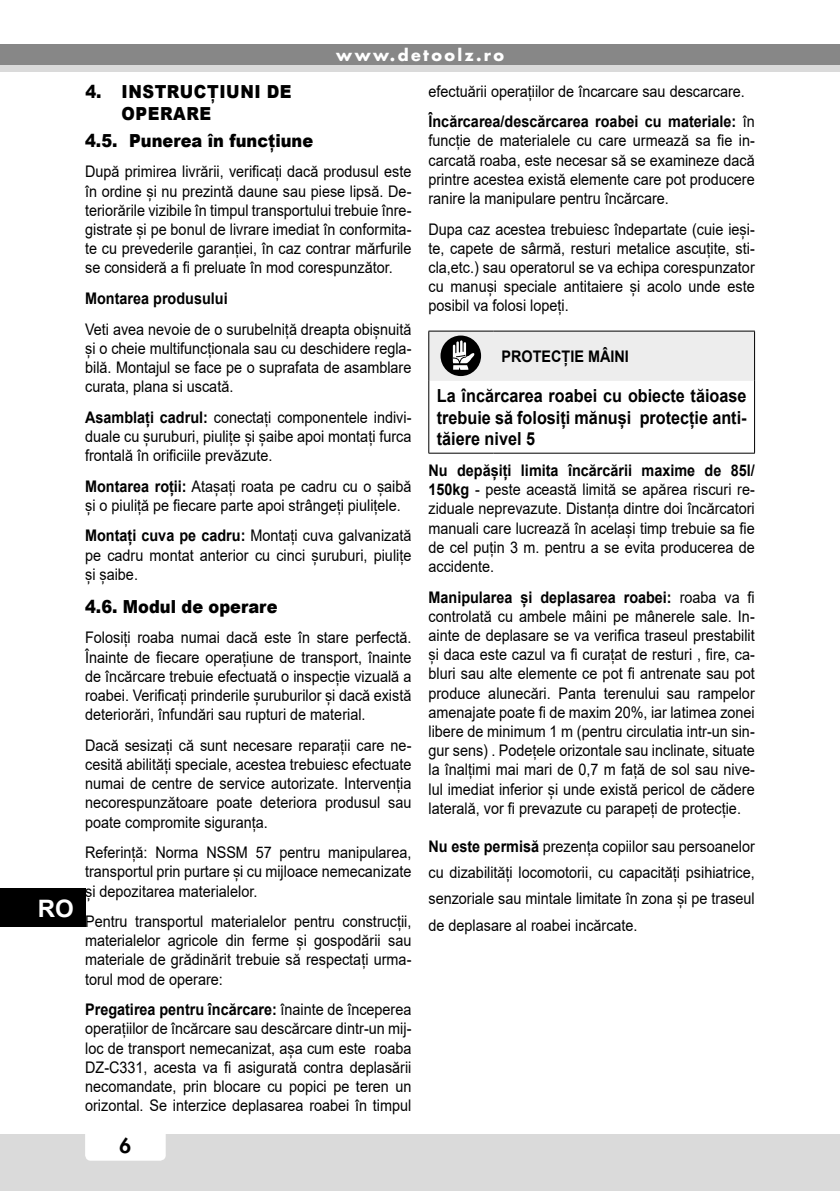
<style>
.page{position:relative;width:840px;height:1191px;background:#fff}
.page>*{position:absolute;margin:0;border:0;box-sizing:border-box;transform-origin:0 0}
.t1{font:700 24px "Arial";color:#fff}
.t2{font:800 20px "Futura";color:#000}
.t3{font:700 18px/21.6px "Arial";color:#000;text-align:justify;scale:.9 1}
.t4{font:900 18px "Arial";color:#000;scale:.9 1}
.t5{font:900 18px/21.6px "Arial";letter-spacing:.035em;color:#000;scale:.9 1}
.t6{font:16px/19.2px "Arial";color:#000;text-align:justify;scale:.9 1}
.t7{font:700 16px "Arial";color:#000;scale:.9 1}
.t8{font:700 16px "Futura";letter-spacing:.15em;color:#fff}
.s1{font-weight:700}
</style>
<div class="page">
<div style="left:0;top:1134px;width:839px;height:57px;background:#dadada"></div>
<div style="left:85px;top:1120px;width:81px;height:40px;background:#fff;border-radius:6px"></div>
<div style="left:0;top:44px;width:839px;height:24px;background:#878787"></div>
<div style="left:0;top:65px;width:839px;height:6px;background:#dadada"></div>
<div style="left:0;top:888px;width:85px;height:39px;background:#000"></div>
<hr style="left:753px;top:381px;width:1px;height:72px;background:#000">
<hr style="left:428px;top:381px;width:1px;height:72px;background:#000">
<hr style="left:428px;top:453px;width:65px;height:1px;background:#000">
<hr style="left:493px;top:453px;width:261px;height:1px;background:#000">
<svg style="left:428px;top:331px;width:326px;height:50px;background:#dbdbdb"></svg>
<h1 class="t1" style="left:38px;top:891px;width:38px">RO</h1>
<p class="t8" style="left:336px;top:44px;width:169px">www.detoolz.ro</p>
<p class="t5" style="left:121px;top:80px;width:190px;text-indent:-36px">4. INSTRUCȚIUNI DE<br>OPERARE</p>
<p class="t4" style="left:85px;top:127px;width:255px">4.5. Punerea în funcțiune</p>
<p class="t6" style="left:85px;top:162px;width:364px">După primirea livrării, verificați dacă produsul este în ordine și nu prezintă daune sau piese lipsă. De&shy;teriorările vizibile în timpul transportului trebuie înre&shy;gistrate și pe bonul de livrare imediat în conformita&shy;te cu prevederile garanției, în caz contrar mărfurile se consideră a fi preluate în mod corespunzător.</p>
<p class="t7" style="left:85px;top:287px;width:160px">Montarea produsului</p>
<p class="t6" style="left:85px;top:319px;width:364px">Veti avea nevoie de o surubelniță dreapta obișnuită și o cheie multifuncționala sau cu deschidere regla&shy;bilă. Montajul se face pe o suprafata de asamblare curata, plana si uscată.</p>
<p class="t6" style="left:85px;top:407px;width:364px"><span class="s1">Asamblați cadrul:</span> conectați componentele indivi&shy;duale cu șuruburi, piulițe și șaibe apoi montați furca frontală în orificiile prevăzute.</p>
<p class="t6" style="left:85px;top:476px;width:364px"><span class="s1">Montarea roții:</span> Atașați roata pe cadru cu o șaibă și o piuliță pe fiecare parte apoi strângeți piulițele.</p>
<p class="t6" style="left:85px;top:526px;width:364px"><span class="s1">Montați cuva pe cadru:</span> Montați cuva galvanizată pe cadru montat anterior cu cinci șuruburi, piulițe și șaibe.</p>
<p class="t4" style="left:85px;top:593px;width:215px">4.6. Modul de operare</p>
<p class="t6" style="left:85px;top:628px;width:364px">Folosiți roaba numai dacă este în stare perfectă.<br>Înainte de fiecare operațiune de transport, înainte de încărcare trebuie efectuată o inspecție vizuală a roabei. Verificați prinderile șuruburilor și dacă există deteriorări, înfundări sau rupturi de material.</p>
<p class="t6" style="left:85px;top:735px;width:364px">Dacă sesizați că sunt necesare reparații care ne&shy;cesită abilități speciale, acestea trebuiesc efectuate numai de centre de service autorizate. Intervenția necorespunzătoare poate deteriora produsul sau poate compromite siguranța.</p>
<p class="t6" style="left:85px;top:842px;width:364px">Referință: Norma NSSM 57 pentru manipularea, transportul prin purtare și cu mijloace nemecanizate și depozitarea materialelor.</p>
<p class="t6" style="left:85px;top:911px;width:364px">Pentru transportul materialelor pentru construcții, materialelor agricole din ferme și gospodării sau materiale de grădinărit trebuie să respectați urma&shy;torul mod de operare:</p>
<p class="t6" style="left:85px;top:1000px;width:364px"><span class="s1">Pregatirea pentru încărcare:</span> înainte de începerea operațiilor de încărcare sau descărcare dintr-un mij&shy;loc de transport nemecanizat, așa cum este roaba DZ-C331, acesta va fi asigurată contra deplasării necomandate, prin blocare cu popici pe teren un orizontal. Se interzice deplasarea roabei în timpul</p>
<p class="t2" style="left:120px;top:1132px;width:13px">6</p>
<p class="t6" style="left:428px;top:76px;width:364px;line-height:30.6px">efectuării operațiilor de încarcare sau descarcare.<br><span class="s1">Încărcarea/descărcarea roabei cu materiale:</span> în</p>
<p class="t6" style="left:428px;top:131px;width:364px">funcție de materialele cu care urmează sa fie in&shy;carcată roaba, este necesar să se examineze dacă printre acestea există elemente care pot producere ranire la manipulare pentru încărcare.</p>
<p class="t6" style="left:428px;top:219px;width:364px">Dupa caz acestea trebuiesc îndepartate (cuie ieși&shy;te, capete de sârmă, resturi metalice ascuțite, sti&shy;cla,etc.) sau operatorul se va echipa corespunzator cu manuși speciale antitaiere și acolo unde este posibil va folosi lopeți.</p>
<p class="t7" style="left:501px;top:345px;width:143px">PROTECȚIE MÂINI</p>
<p class="t3" style="left:436px;top:385px;width:345px">La încărcarea roabei cu obiecte tăioase trebuie să folosiți mănuși protecție anti&shy;tăiere nivel 5</p>
<p class="t6" style="left:428px;top:461px;width:364px"><span class="s1">Nu depășiți limita încărcării maxime de 85l/ 150kg</span> - peste această limită se apărea riscuri re&shy;ziduale neprevazute. Distanța dintre doi încărcatori manuali care lucrează în același timp trebuie sa fie de cel puțin 3 m. pentru a se evita producerea de accidente.</p>
<p class="t6" style="left:428px;top:587px;width:364px"><span class="s1">Manipularea și deplasarea roabei:</span> roaba va fi controlată cu ambele mâini pe mânerele sale. In&shy;ainte de deplasare se va verifica traseul prestabilit și daca este cazul va fi curațat de resturi , fire, ca&shy;bluri sau alte elemente ce pot fi antrenate sau pot produce alunecări. Panta terenului sau rampelor amenajate poate fi de maxim 20%, iar latimea zonei libere de minimum 1 m (pentru circulatia intr-un sin&shy;gur sens) . Podețele orizontale sau inclinate, situate la înalțimi mai mari de 0,7 m față de sol sau nive&shy;lul imediat inferior și unde există pericol de cădere laterală, vor fi prevazute cu parapeți de protecție.</p>
<p class="t6" style="left:428px;top:832px;width:364px;line-height:26.4px"><span class="s1">Nu este permisă</span> prezența copiilor sau persoanelor cu dizabilități locomotorii, cu capacități psihiatrice, senzoriale sau mintale limitate în zona și pe traseul de deplasare al roabei incărcate.</p>
</div>
